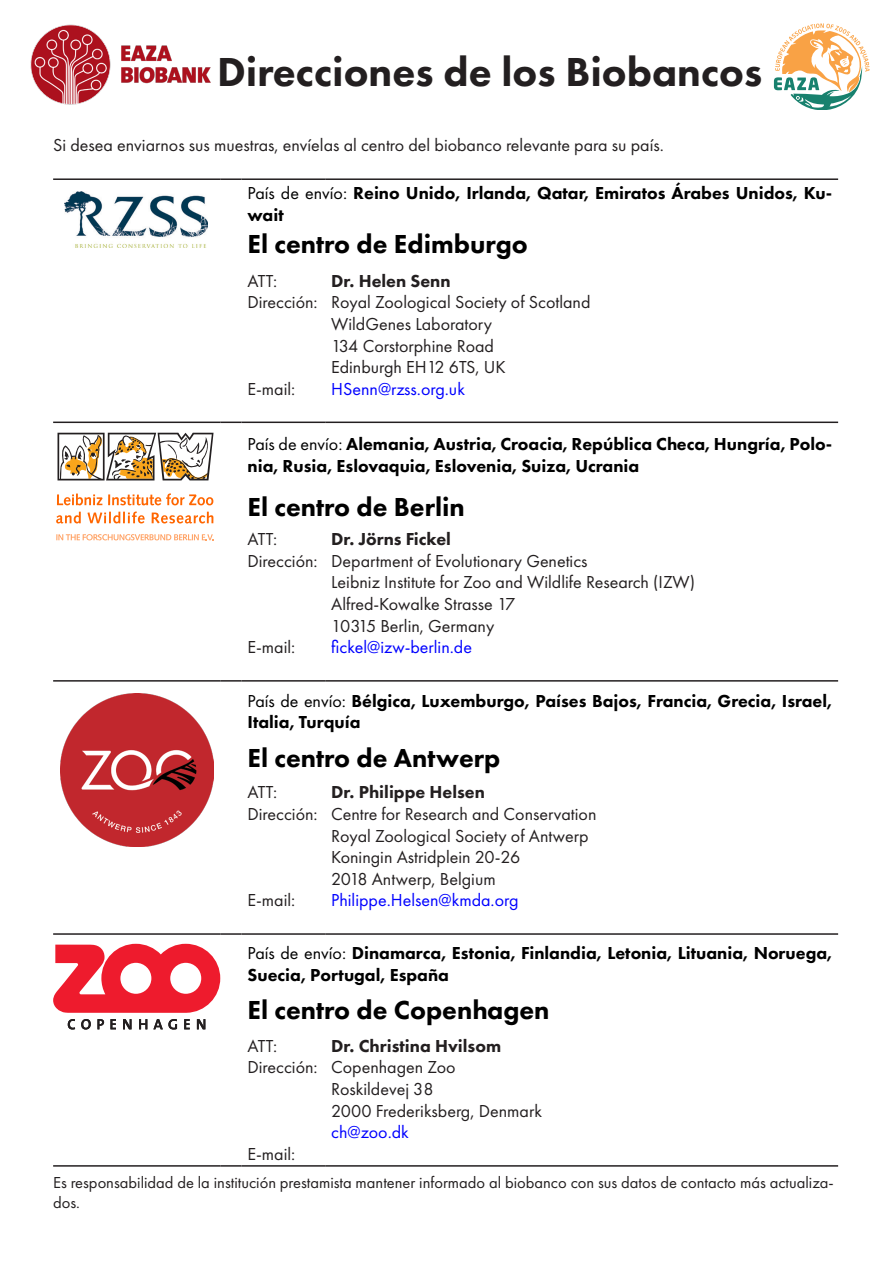
<style>
.page{position:relative;width:893px;height:1263px;background:#fff}
.page>*{position:absolute;margin:0;border:0;box-sizing:border-box;transform-origin:0 0}
.Heading_1{font:800 42px "Futura PT";color:#231f20}
.t1{font:800 27px "Futura PT";color:#000}
.t2{font:18px "Futura PT";color:#231f20}
.Heading_3{font:800 18px/21.6px "Futura PT";color:#000}
.t3{font:18px "Futura PT";color:#00f}
.t4{font:800 18px "Futura PT";color:#231f20}
.t5{font:16.5px/19.8px "Futura PT";color:#231f20}
.s1{font-weight:400}
</style>
<div class="page">
<svg style="left:774px;top:23px;width:96px;height:87px"></svg>
<img style="left:30px;top:24px;width:181px;height:81px">
<hr style="left:53px;top:1165px;width:167px;height:2px;background:#231f20">
<hr style="left:220px;top:1165px;width:22px;height:2px;background:#231f20">
<hr style="left:53px;top:680px;width:167px;height:2px;background:#231f20">
<hr style="left:220px;top:680px;width:22px;height:2px;background:#231f20">
<hr style="left:242px;top:680px;width:83px;height:2px;background:#231f20">
<hr style="left:325px;top:680px;width:513px;height:2px;background:#231f20">
<hr style="left:53px;top:933px;width:167px;height:2px;background:#231f20">
<hr style="left:220px;top:933px;width:22px;height:2px;background:#231f20">
<hr style="left:242px;top:933px;width:83px;height:2px;background:#231f20">
<hr style="left:325px;top:933px;width:513px;height:2px;background:#231f20">
<hr style="left:242px;top:1165px;width:83px;height:2px;background:#231f20">
<hr style="left:325px;top:1165px;width:513px;height:2px;background:#231f20">
<hr style="left:53px;top:178px;width:167px;height:2px;background:#231f20">
<hr style="left:220px;top:178px;width:22px;height:2px;background:#231f20">
<hr style="left:53px;top:422px;width:167px;height:1px;background:#231f20">
<svg style="left:220px;top:422px;width:22px;height:1px"></svg>
<hr style="left:242px;top:178px;width:83px;height:2px;background:#231f20">
<hr style="left:325px;top:178px;width:513px;height:2px;background:#231f20">
<hr style="left:242px;top:422px;width:83px;height:1px;background:#231f20">
<hr style="left:325px;top:422px;width:513px;height:1px;background:#231f20">
<img style="left:65px;top:192px;width:142px;height:55px">
<svg style="left:56px;top:512px;width:25px;height:11px"></svg>
<svg style="left:87px;top:511px;width:58px;height:12px"></svg>
<svg style="left:152px;top:512px;width:61px;height:11px"></svg>
<svg style="left:57px;top:493px;width:156px;height:12px"></svg>
<svg style="left:56px;top:534px;width:157px;height:6px"></svg>
<svg style="left:58px;top:433px;width:156px;height:47px"></svg>
<img style="left:60px;top:693px;width:153px;height:154px">
<svg style="left:53px;top:944px;width:167px;height:69px"></svg>
<svg style="left:68px;top:1019px;width:137px;height:10px"></svg>
<p class="Heading_1" style="left:217px;top:46px;width:547px">Direcciones de los Biobancos</p>
<p class="t2" style="left:53px;top:134px;width:612px">Si desea enviarnos sus muestras, envíelas al centro del biobanco relevante para su país.</p>
<p class="Heading_3" style="left:248px;top:182px;width:586px"><span class="s1">País de envío:</span> Reino Unido, Irlanda, Qatar, Emiratos Árabes Unidos, Ku&shy;wait</p>
<p class="t1" style="left:248px;top:227px;width:282px">El centro de Edimburgo</p>
<p class="t2" style="left:248px;top:270px;width:31px">ATT:</p>
<p class="t2" style="left:248px;top:292px;width:72px">Dirección:</p>
<p class="t4" style="left:331px;top:269px;width:121px">Dr. Helen Senn</p>
<p class="t2" style="left:331px;top:292px;width:261px">Royal Zoological Society of Scotland</p>
<p class="t2" style="left:331px;top:313px;width:162px">WildGenes Laboratory</p>
<p class="t2" style="left:331px;top:335px;width:164px">134 Corstorphine Road</p>
<p class="t2" style="left:331px;top:356px;width:176px">Edinburgh EH12 6TS, UK</p>
<p class="t3" style="left:331px;top:378px;width:135px">HSenn@rzss.org.uk</p>
<p class="Heading_3" style="left:248px;top:433px;width:586px"><span class="s1">País de envío:</span> Alemania, Austria, Croacia, República Checa, Hungría, Polo&shy;nia, Rusia, Eslovaquia, Eslovenia, Suiza, Ucrania</p>
<p class="t1" style="left:248px;top:490px;width:219px">El centro de Berlin</p>
<p class="t2" style="left:248px;top:529px;width:31px">ATT:</p>
<p class="t2" style="left:248px;top:550px;width:72px">Dirección:</p>
<p class="t2" style="left:248px;top:378px;width:49px">E-mail:</p>
<p class="t4" style="left:331px;top:528px;width:121px">Dr. Jörns Fickel</p>
<p class="t2" style="left:331px;top:550px;width:258px">Department of Evolutionary Genetics</p>
<p class="t2" style="left:331px;top:572px;width:365px">Leibniz Institute for Zoo and Wildlife Research (IZW)</p>
<p class="t2" style="left:331px;top:593px;width:186px">Alfred-Kowalke Strasse 17</p>
<p class="t2" style="left:331px;top:615px;width:165px">10315 Berlin, Germany</p>
<p class="t3" style="left:331px;top:637px;width:142px">fickel@izw-berlin.de</p>
<p class="Heading_3" style="left:248px;top:690px;width:586px"><span class="s1">País de envío:</span> Bélgica, Luxemburgo, Países Bajos, Francia, Grecia, Israel,<br>Italia, Turquía</p>
<p class="t1" style="left:248px;top:741px;width:254px">El centro de Antwerp</p>
<p class="t2" style="left:248px;top:782px;width:31px">ATT:</p>
<p class="t2" style="left:248px;top:803px;width:72px">Dirección:</p>
<p class="t2" style="left:248px;top:637px;width:49px">E-mail:</p>
<p class="t4" style="left:331px;top:781px;width:155px">Dr. Philippe Helsen</p>
<p class="t2" style="left:331px;top:803px;width:267px">Centre for Research and Conservation</p>
<p class="t2" style="left:331px;top:825px;width:259px">Royal Zoological Society of Antwerp</p>
<p class="t2" style="left:331px;top:846px;width:191px">Koningin Astridplein 20-26</p>
<p class="t2" style="left:331px;top:868px;width:166px">2018 Antwerp, Belgium</p>
<p class="t3" style="left:331px;top:890px;width:189px">Philippe.Helsen@kmda.org</p>
<p class="Heading_3" style="left:248px;top:942px;width:586px"><span class="s1">País de envío:</span> Dinamarca, Estonia, Finlandia, Letonia, Lituania, Noruega,<br>Suecia, Portugal, España</p>
<p class="t1" style="left:248px;top:993px;width:304px">El centro de Copenhagen</p>
<p class="t2" style="left:248px;top:1035px;width:31px">ATT:</p>
<p class="t2" style="left:248px;top:1057px;width:72px">Dirección:</p>
<p class="t2" style="left:248px;top:890px;width:49px">E-mail:</p>
<p class="t4" style="left:331px;top:1034px;width:172px">Dr. Christina Hvilsom</p>
<p class="t2" style="left:331px;top:1057px;width:126px">Copenhagen Zoo</p>
<p class="t2" style="left:331px;top:1078px;width:104px">Roskildevej 38</p>
<p class="t2" style="left:331px;top:1100px;width:212px">2000 Frederiksberg, Denmark</p>
<p class="t3" style="left:331px;top:1121px;width:79px">ch@zoo.dk</p>
<p class="t5" style="left:53px;top:1172px;width:782px">Es responsabilidad de la institución prestamista mantener informado al biobanco con sus datos de contacto más actualiza&shy;dos.</p>
<p class="t2" style="left:248px;top:1143px;width:49px">E-mail:</p>
</div>
